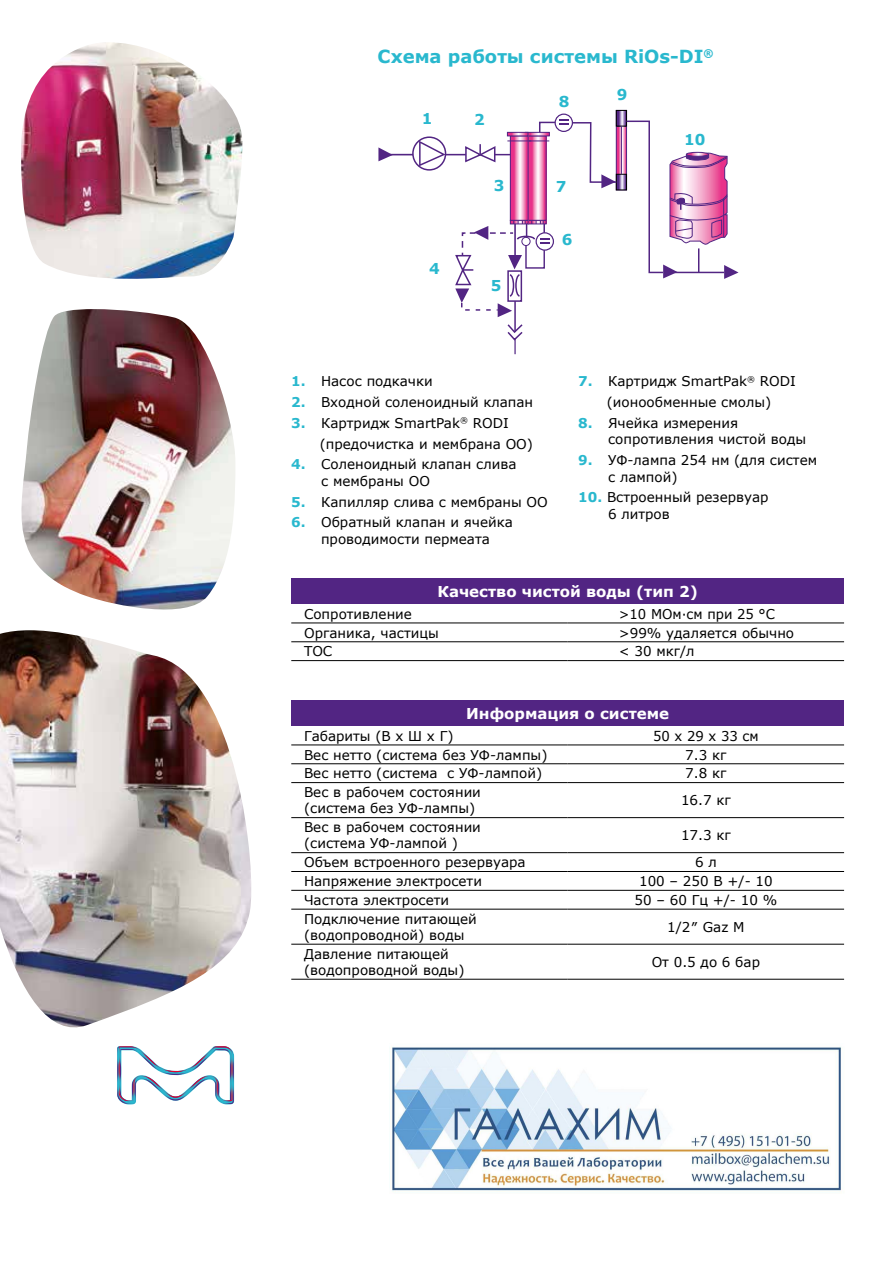
<style>
.page{position:relative;width:893px;height:1263px;background:#fff}
.page>*{position:absolute;margin:0;border:0;box-sizing:border-box;transform-origin:0 0}
.t1{font:700 18px "Verdana";color:#29b8ce}
.t2{font:700 15px "Verdana";color:#fff}
.t3{font:700 15px "Verdana";color:#29b8ce}
.t4{font:13.5px/16.5px "Verdana";color:#000}
.s1{font-weight:700;color:#29b8ce}
</style>
<div class="page">
<svg style="left:117px;top:1046px;width:117px;height:58px"></svg>
<div style="left:291px;top:701px;width:553px;height:25px;background:#522583"></div>
<hr style="left:291px;top:745px;width:277px;height:1px;background:#000">
<hr style="left:568px;top:745px;width:276px;height:1px;background:#000">
<hr style="left:291px;top:763px;width:277px;height:1px;background:#000">
<hr style="left:568px;top:763px;width:276px;height:1px;background:#000">
<hr style="left:291px;top:782px;width:277px;height:1px;background:#000">
<hr style="left:568px;top:782px;width:276px;height:1px;background:#000">
<hr style="left:291px;top:817px;width:277px;height:1px;background:#000">
<hr style="left:568px;top:817px;width:276px;height:1px;background:#000">
<hr style="left:291px;top:852px;width:277px;height:1px;background:#000">
<hr style="left:568px;top:852px;width:276px;height:1px;background:#000">
<hr style="left:291px;top:871px;width:277px;height:1px;background:#000">
<hr style="left:568px;top:871px;width:276px;height:1px;background:#000">
<hr style="left:291px;top:890px;width:277px;height:1px;background:#000">
<hr style="left:568px;top:890px;width:276px;height:1px;background:#000">
<hr style="left:291px;top:909px;width:277px;height:1px;background:#000">
<hr style="left:568px;top:909px;width:276px;height:1px;background:#000">
<hr style="left:291px;top:944px;width:277px;height:1px;background:#000">
<hr style="left:568px;top:944px;width:276px;height:1px;background:#000">
<hr style="left:291px;top:979px;width:277px;height:1px;background:#000">
<hr style="left:568px;top:979px;width:276px;height:1px;background:#000">
<div style="left:291px;top:579px;width:553px;height:25px;background:#522583"></div>
<hr style="left:291px;top:623px;width:277px;height:1px;background:#000">
<hr style="left:568px;top:623px;width:276px;height:1px;background:#000">
<hr style="left:291px;top:641px;width:277px;height:1px;background:#000">
<hr style="left:568px;top:641px;width:276px;height:1px;background:#000">
<hr style="left:291px;top:660px;width:277px;height:1px;background:#000">
<hr style="left:568px;top:660px;width:276px;height:1px;background:#000">
<img style="left:21px;top:42px;width:221px;height:237px">
<img style="left:21px;top:309px;width:214px;height:301px">
<img style="left:0;top:630px;width:252px;height:398px">
<div style="left:536px;top:232px;width:18px;height:19px;border:1px solid #522583;border-radius:50%"></div>
<div style="left:555px;top:114px;width:18px;height:18px;border:1px solid #522583;border-radius:50%"></div>
<svg style="left:618px;top:126px;width:7px;height:48px"></svg>
<svg style="left:618px;top:112px;width:7px;height:12px"></svg>
<div style="left:616px;top:110px;width:11px;height:16px;border:1px solid #000"></div>
<svg style="left:618px;top:176px;width:7px;height:12px"></svg>
<div style="left:616px;top:174px;width:11px;height:16px;border:1px solid #000"></div>
<hr style="left:621px;top:126px;width:1px;height:48px;background:#522583">
<div style="left:412px;top:136px;width:34px;height:35px;border:2px solid #522583;border-radius:50%"></div>
<svg style="left:530px;top:188px;width:14px;height:31px"></svg>
<div style="left:528px;top:136px;width:18px;height:85px;border:1px solid #522583"></div>
<div style="left:528px;top:220px;width:18px;height:4px;border:1px solid #522583"></div>
<svg style="left:512px;top:188px;width:14px;height:31px"></svg>
<div style="left:510px;top:136px;width:18px;height:85px;border:1px solid #522583"></div>
<div style="left:510px;top:220px;width:18px;height:4px;border:1px solid #522583"></div>
<hr style="left:514px;top:301px;width:2px;height:31px;background:#522583">
<svg style="left:507px;top:323px;width:16px;height:31px"></svg>
<svg style="left:378px;top:147px;width:35px;height:14px"></svg>
<svg style="left:419px;top:119px;width:199px;height:69px"></svg>
<svg style="left:625px;top:120px;width:113px;height:159px"></svg>
<svg style="left:455px;top:221px;width:95px;height:96px"></svg>
<img style="left:392px;top:1046px;width:449px;height:146px">
<h1 class="t1" style="left:378px;top:43px;width:338px">Схема работы системы RiOs-DI<sup>®</sup></h1>
<p class="t3" style="left:422px;top:108px;width:12px">1</p>
<p class="t3" style="left:474px;top:109px;width:12px">2</p>
<p class="t3" style="left:494px;top:175px;width:12px">3</p>
<p class="t3" style="left:429px;top:258px;width:12px">4</p>
<p class="t3" style="left:491px;top:275px;width:12px">5</p>
<p class="t3" style="left:559px;top:91px;width:12px">8</p>
<p class="t3" style="left:556px;top:176px;width:12px">7</p>
<p class="t3" style="left:562px;top:229px;width:12px">6</p>
<p class="t3" style="left:617px;top:84px;width:12px">9</p>
<p class="t3" style="left:684px;top:129px;width:23px">10</p>
<p class="t4" style="left:291px;top:373px;width:143px"><span class="s1">1.</span> Насос подкачки</p>
<p class="t4" style="left:291px;top:394px;width:243px"><span class="s1">2.</span> Входной соленоидный клапан</p>
<p class="t4" style="left:320px;top:412px;width:215px;line-height:20.7px;text-indent:-29px"><span class="s1">3.</span> Картридж SmartPak<sup>®</sup> RODI (предочистка и мембрана ОО)</p>
<p class="t4" style="left:321px;top:456px;width:197px;text-indent:-30px"><span class="s1">4.</span> Соленоидный клапан слива с мембраны ОО</p>
<p class="t4" style="left:291px;top:493px;width:258px"><span class="s1">5.</span> Капилляр слива с мембраны ОО</p>
<p class="t4" style="left:291px;top:514px;width:223px;text-align:center"><span class="s1">6.</span> Обратный клапан и ячейка проводимости пермеата</p>
<p class="t4" style="left:578px;top:371px;width:219px;line-height:20.7px;text-align:center"><span class="s1">7.</span> Картридж SmartPak<sup>®</sup> RODI (ионообменные смолы)</p>
<p class="t4" style="left:608px;top:414px;width:200px;text-indent:-30px"><span class="s1">8.</span> Ячейка измерения сопротивления чистой воды</p>
<p class="t4" style="left:608px;top:452px;width:211px;text-indent:-30px"><span class="s1">9.</span> УФ-лампа 254 нм (для систем с лампой)</p>
<p class="t4" style="left:608px;top:489px;width:162px;text-indent:-30px"><span class="s1">10.</span> Встроенный резервуар<br>6 литров</p>
<p class="t2" style="left:437px;top:581px;width:262px">Качество чистой воды (тип 2)</p>
<p class="t4" style="left:304px;top:605px;width:109px">Сопротивление</p>
<p class="t4" style="left:619px;top:605px;width:158px">&gt;10 MОм∙cм при 25 °C</p>
<p class="t4" style="left:304px;top:624px;width:136px">Органика, частицы</p>
<p class="t4" style="left:619px;top:624px;width:177px">&gt;99% удаляется обычно</p>
<p class="t4" style="left:304px;top:643px;width:30px">ТОС</p>
<p class="t4" style="left:619px;top:643px;width:77px">&lt; 30 мкг/л</p>
<p class="t2" style="left:466px;top:703px;width:204px">Информация о системе</p>
<p class="t4" style="left:304px;top:727px;width:151px">Габариты (В х Ш х Г)</p>
<p class="t4" style="left:653px;top:727px;width:107px">50 х 29 х 33 см</p>
<p class="t4" style="left:304px;top:746px;width:245px">Вес нетто (система без УФ-лампы)</p>
<p class="t4" style="left:685px;top:746px;width:43px">7.3 кг</p>
<p class="t4" style="left:304px;top:765px;width:240px">Вес нетто (система с УФ-лампой)</p>
<p class="t4" style="left:685px;top:765px;width:43px">7.8 кг</p>
<p class="t4" style="left:304px;top:784px;width:178px">Вес в рабочем состоянии (система без УФ-лампы)</p>
<p class="t4" style="left:681px;top:792px;width:51px">16.7 кг</p>
<p class="t4" style="left:304px;top:819px;width:178px">Вес в рабочем состоянии (система УФ-лампой )</p>
<p class="t4" style="left:681px;top:827px;width:51px">17.3 кг</p>
<p class="t4" style="left:304px;top:854px;width:223px">Объем встроенного резервуара</p>
<p class="t4" style="left:695px;top:854px;width:23px">6 л</p>
<p class="t4" style="left:304px;top:873px;width:179px">Напряжение электросети</p>
<p class="t4" style="left:639px;top:873px;width:135px">100 – 250 В +/- 10</p>
<p class="t4" style="left:304px;top:892px;width:147px">Частота электросети</p>
<p class="t4" style="left:634px;top:892px;width:144px">50 – 60 Гц +/- 10 %</p>
<p class="t4" style="left:304px;top:911px;width:174px">Подключение питающей (водопроводной) воды</p>
<p class="t4" style="left:667px;top:918px;width:79px">1/2″ Gaz M</p>
<p class="t4" style="left:304px;top:946px;width:162px">Давление питающей (водопроводной воды)</p>
<p class="t4" style="left:652px;top:953px;width:110px">От 0.5 до 6 бар</p>
</div>
